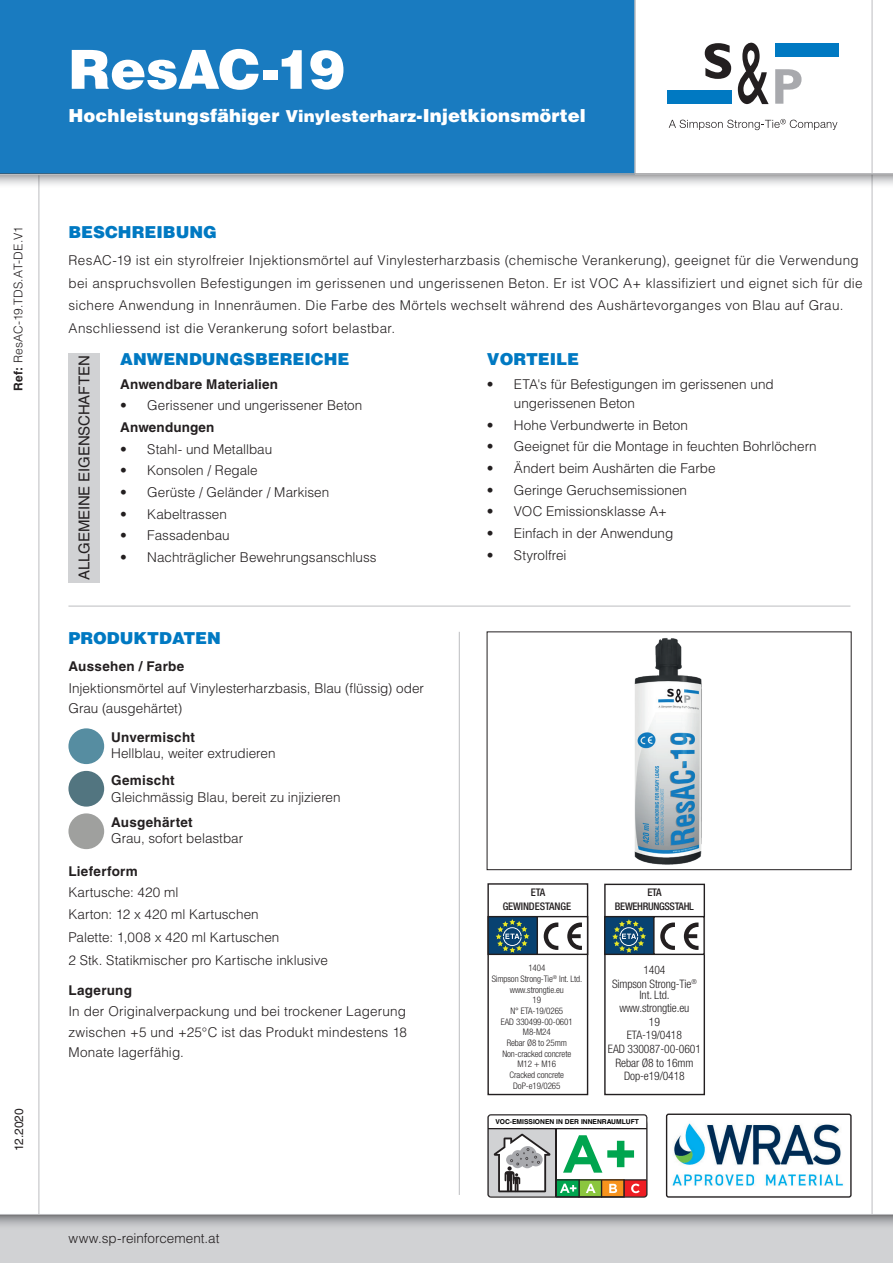
<style>
.page{position:relative;width:893px;height:1263px;background:#fff}
.page>*{position:absolute;margin:0;border:0;box-sizing:border-box;transform-origin:0 0}
.t1{font:900 54px "Helvetica LT Std";letter-spacing:-.015em;color:#fff}
.t2{font:900 18px "Helvetica LT Std";color:#fff}
.t3{font:900 16.5px "Helvetica LT Std";color:#0079c2}
.t4{font:15px "Helvetica LT Std";letter-spacing:-.01em;color:#231f20}
.t5{font:300 13.5px/20.4px "Helvetica LT Std";letter-spacing:.005em;color:#231f20}
.t6{font:300 13.5px/22.5px "Helvetica LT Std";letter-spacing:.025em;color:#231f20}
.t7{font:700 13.5px "Helvetica LT Std";letter-spacing:.015em;color:#231f20}
.t8{font:300 12px "Helvetica LT Std";letter-spacing:.02em;color:#231f20}
.t9{font:12px "Helvetica LT Std";color:#231f20}
.t10{font:300 condensed 11.7px/13.5px "Helvetica Neue LT Std";letter-spacing:-.01em;color:#231f20;text-align:center}
.t11{font:500 condensed 10.5px/13.5px "Helvetica Neue LT Std";letter-spacing:-.03em;color:#231f20;text-align:center}
.t12{font:500 condensed 10.5px/13.5px "Helvetica Neue LT Std";letter-spacing:-.01em;color:#231f20;text-align:center}
.t13{font:300 condensed 9px/10.6px "Helvetica Neue LT Std";letter-spacing:-.01em;color:#231f20;text-align:center}
.t14{font:700 6.75px "Helvetica LT Std";color:#000001}
.s1{font-weight:700}
.s2{font-size:16.5px}
</style>
<div class="page">
<hr style="left:872px;top:0;width:1px;height:1239px;background:#bcbdc0">
<hr style="left:39px;top:0;width:1px;height:1263px;background:#bcbdc0">
<div style="left:0;top:1214px;width:893px;height:49px;background:#d1d2d4"></div>
<svg style="left:0;top:1215px;width:893px;height:11px"></svg>
<hr style="left:0;top:1214px;width:893px;height:1px;background:#bcbdc0">
<div style="left:668px;top:90px;width:64px;height:14px;background:#0079c2"></div>
<div style="left:775px;top:43px;width:63px;height:13px;background:#0079c2"></div>
<svg style="left:705px;top:43px;width:26px;height:36px"></svg>
<svg style="left:738px;top:43px;width:31px;height:61px"></svg>
<svg style="left:775px;top:69px;width:26px;height:35px"></svg>
<svg style="left:669px;top:119px;width:168px;height:11px"></svg>
<div style="left:0;top:0;width:635px;height:174px;background:#197bc0"></div>
<hr style="left:634px;top:0;width:2px;height:174px;background:#bcbdc0">
<svg style="left:0;top:176px;width:893px;height:13px"></svg>
<svg style="left:0;top:172px;width:893px;height:4px"></svg>
<hr style="left:68px;top:606px;width:782px;height:1px;background:#bcbdc0">
<hr style="left:459px;top:632px;width:1px;height:563px;background:#bcbdc0">
<img style="left:672px;top:1115px;width:178px;height:81px">
<div style="left:666px;top:1113px;width:186px;height:85px;border:1px solid #231f20;border-radius:2px"></div>
<svg style="left:487px;top:1114px;width:160px;height:84px"></svg>
<img style="left:634px;top:638px;width:68px;height:227px">
<div style="left:68px;top:353px;width:31px;height:230px;background:#d1d2d4"></div>
<div style="left:487px;top:631px;width:364px;height:239px;border:1px solid #231f20"></div>
<div style="left:604px;top:884px;width:101px;height:211px;border:1px solid #231f20"></div>
<svg style="left:604px;top:915px;width:101px;height:41px"></svg>
<div style="left:487px;top:883px;width:101px;height:212px;border:1px solid #231f20"></div>
<svg style="left:487px;top:915px;width:102px;height:41px"></svg>
<div style="left:68px;top:728px;width:36px;height:36px;background:#568da1;border-radius:50%"></div>
<div style="left:68px;top:771px;width:36px;height:36px;background:#527580;border-radius:50%"></div>
<div style="left:68px;top:813px;width:36px;height:36px;background:#9fa09e;border-radius:50%"></div>
<p class="t8" style="left:11px;top:391px;width:166px;rotate:-90deg"><span class="s1">Ref:</span> ResAC-19.TDS.AT-DE.V1</p>
<p class="t9" style="left:12px;top:1151px;width:44px;rotate:-90deg">12.2020</p>
<h1 class="t1" style="left:68px;top:34px;width:278px">ResAC-19</h1>
<h2 class="t2" style="left:68px;top:104px;width:519px">Hochleistungsfähiger <span class="s2">Vinylesterharz</span>-Injetkionsmörtel</h2>
<p class="t3" style="left:68px;top:222px;width:150px">BESCHREIBUNG</p>
<p class="t6" style="left:68px;top:249px;width:796px">ResAC-19 ist ein styrolfreier Injektionsmörtel auf Vinylesterharzbasis (chemische Verankerung), geeignet für die Verwendung bei anspruchsvollen Befestigungen im gerissenen und ungerissenen Beton. Er ist VOC A+ klassifiziert und eignet sich für die sichere Anwendung in Innenräumen. Die Farbe des Mörtels wechselt während des Aushärtevorganges von Blau auf Grau.<br>Anschliessend ist die Verankerung sofort belastbar.</p>
<p class="t3" style="left:487px;top:348px;width:94px">VORTEILE</p>
<p class="t5" style="left:514px;top:374px;width:261px;line-height:19.5px;text-indent:-27px">• ETA's für Befestigungen im gerissenen und ungerissenen Beton</p>
<p class="t5" style="left:487px;top:415px;width:203px">• Hohe Verbundwerte in Beton</p>
<p class="t5" style="left:487px;top:436px;width:331px">• Geeignet für die Montage in feuchten Bohrlöchern</p>
<p class="t5" style="left:487px;top:458px;width:230px">• Ändert beim Aushärten die Farbe</p>
<p class="t5" style="left:487px;top:480px;width:202px">• Geringe Geruchsemissionen</p>
<p class="t5" style="left:487px;top:501px;width:182px">• VOC Emissionsklasse A+</p>
<p class="t5" style="left:487px;top:523px;width:188px">• Einfach in der Anwendung</p>
<p class="t5" style="left:487px;top:545px;width:81px">• Styrolfrei</p>
<p class="t3" style="left:120px;top:348px;width:231px">ANWENDUNGSBEREICHE</p>
<p class="t7" style="left:120px;top:376px;width:159px">Anwendbare Materialien</p>
<p class="t5" style="left:120px;top:395px;width:244px">• Gerissener und ungerissener Beton</p>
<p class="t7" style="left:120px;top:419px;width:96px">Anwendungen</p>
<p class="t5" style="left:120px;top:438px;width:153px">• Stahl- und Metallbau</p>
<p class="t5" style="left:120px;top:460px;width:139px">• Konsolen / Regale</p>
<p class="t5" style="left:120px;top:482px;width:211px">• Gerüste / Geländer / Markisen</p>
<p class="t5" style="left:120px;top:503px;width:108px">• Kabeltrassen</p>
<p class="t5" style="left:120px;top:525px;width:111px">• Fassadenbau</p>
<p class="t5" style="left:120px;top:547px;width:258px">• Nachträglicher Bewehrungsanschluss</p>
<p class="t4" style="left:75px;top:580px;width:226px;rotate:-90deg">ALLGEMEINE EIGENSCHAFTEN</p>
<p class="t3" style="left:68px;top:627px;width:154px">PRODUKTDATEN</p>
<p class="t7" style="left:68px;top:658px;width:117px">Aussehen / Farbe</p>
<p class="t5" style="left:68px;top:677px;width:357px">Injektionsmörtel auf Vinylesterharzbasis, Blau (flüssig) oder<br>Grau (ausgehärtet)</p>
<p class="t7" style="left:111px;top:729px;width:85px">Unvermischt</p>
<p class="t5" style="left:111px;top:743px;width:166px">Hellblau, weiter extrudieren</p>
<p class="t7" style="left:111px;top:771px;width:65px">Gemischt</p>
<p class="t5" style="left:111px;top:787px;width:231px">Gleichmässig Blau, bereit zu injizieren</p>
<p class="t7" style="left:111px;top:814px;width:83px">Ausgehärtet</p>
<p class="t5" style="left:111px;top:828px;width:134px">Grau, sofort belastbar</p>
<p class="t7" style="left:68px;top:863px;width:71px">Lieferform</p>
<p class="t5" style="left:68px;top:881px;width:261px;line-height:22.5px">Kartusche: 420 ml<br>Karton: 12 x 420 ml Kartuschen<br>Palette: 1,008 x 420 ml Kartuschen<br>2 Stk. Statikmischer pro Kartische inklusive</p>
<p class="t7" style="left:68px;top:982px;width:65px">Lagerung</p>
<p class="t5" style="left:68px;top:1001px;width:340px;text-align:justify">In der Originalverpackung und bei trockener Lagerung zwischen +5 und +25°C ist das Produkt mindestens 18<br>Monate lagerfähig.</p>
<p class="t5" style="left:68px;top:1228px;width:152px">www.sp-reinforcement.at</p>
<p class="t12" style="left:503px;top:885px;width:70px">ETA<br>GEWINDESTANGE</p>
<p class="t13" style="left:492px;top:963px;width:92px">1404<br>Simpson Strong-Tie<sup>®</sup> Int. Ltd. www.strongtie.eu<br>19<br>N° ETA-19/0265<br>EAD 330499-00-0601<br>M8-M24<br>Rebar Ø8 to 25mm<br>Non-cracked concrete<br>M12 + M16<br>Cracked concrete<br>DoP-e19/0265</p>
<p class="t11" style="left:615px;top:885px;width:81px">ETA<br>BEWEHRUNGSSTAHL</p>
<p class="t10" style="left:612px;top:963px;width:86px">1404<br>Simpson Strong-Tie<sup>®</sup></p>
<p class="t10" style="left:608px;top:988px;width:94px">Int. Ltd. www.strongtie.eu<br>19<br>ETA-19/0418<br>EAD 330087-00-0601<br>Rebar Ø8 to 16mm<br>Dop-e19/0418</p>
<p class="t14" style="left:496px;top:1117px;width:145px">VOC-EMISSIONEN IN DER INNENRAUMLUFT</p>
</div>
